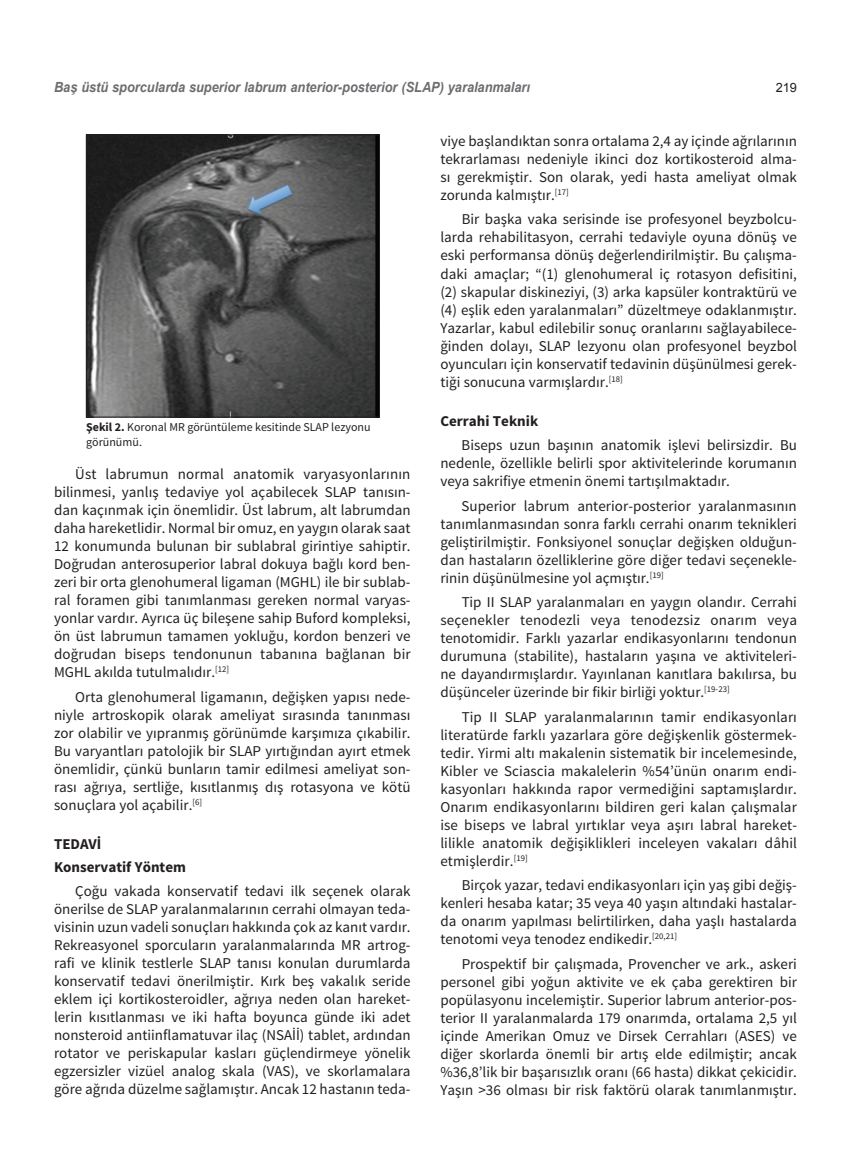
<style>
.page{position:relative;width:851px;height:1149px;background:#fff}
.page>*{position:absolute;margin:0;border:0;box-sizing:border-box;transform-origin:0 0}
.t1{font:15px/18px "Source Sans Pro";color:#231f20;text-align:justify}
.t2{font:700 15px/22.2px "Source Sans Pro";color:#231f20}
.t3{font:italic 700 14.1px "Arial";color:#6c6d70;scale:.91 1}
.t4{font:12.75px "Arial";color:#231f20}
.t5{font:12px/14.4px "Source Sans Pro";color:#231f20}
.s1{font-weight:700}
</style>
<div class="page">
<img style="left:88px;top:137px;width:289px;height:278px">
<div style="left:86px;top:135px;width:293px;height:282px;border:1px solid #231f20"></div>
<p class="t3" style="left:54px;top:78px;width:524px">Baş üstü sporcularda superior labrum anterior-posterior (SLAP) yaralanmaları</p>
<p class="t4" style="left:775px;top:79px;width:23px">219</p>
<p class="t5" style="left:86px;top:420px;width:286px"><span class="s1">Şekil 2.</span> Koronal MR görüntüleme kesitinde SLAP lezyonu görünümü.</p>
<p class="t1" style="left:54px;top:465px;width:358px;text-indent:21px">Üst labrumun normal anatomik varyasyonlarının bilinmesi, yanlış tedaviye yol açabilecek SLAP tanısın&shy;dan kaçınmak için önemlidir. Üst labrum, alt labrumdan daha hareketlidir. Normal bir omuz, en yaygın olarak saat 12 konumunda bulunan bir sublabral girintiye sahiptir.<br>Doğrudan anterosuperior labral dokuya bağlı kord ben&shy;zeri bir orta glenohumeral ligaman (MGHL) ile bir sublab&shy;ral foramen gibi tanımlanması gereken normal varyas&shy;yonlar vardır. Ayrıca üç bileşene sahip Buford kompleksi, ön üst labrumun tamamen yokluğu, kordon benzeri ve doğrudan biseps tendonunun tabanına bağlanan bir MGHL akılda tutulmalıdır.<sup>[12]</sup></p>
<p class="t1" style="left:54px;top:688px;width:358px;text-indent:21px">Orta glenohumeral ligamanın, değişken yapısı nede&shy;niyle artroskopik olarak ameliyat sırasında tanınması zor olabilir ve yıpranmış görünümde karşımıza çıkabilir.<br>Bu varyantları patolojik bir SLAP yırtığından ayırt etmek önemlidir, çünkü bunların tamir edilmesi ameliyat son&shy;rası ağrıya, sertliğe, kısıtlanmış dış rotasyona ve kötü sonuçlara yol açabilir.<sup>[6]</sup></p>
<p class="t2" style="left:54px;top:833px;width:133px">TEDAVİ<br>Konservatif Yöntem</p>
<p class="t1" style="left:54px;top:881px;width:358px;text-indent:21px">Çoğu vakada konservatif tedavi ilk seçenek olarak önerilse de SLAP yaralanmalarının cerrahi olmayan teda&shy;visinin uzun vadeli sonuçları hakkında çok az kanıt vardır.<br>Rekreasyonel sporcuların yaralanmalarında MR artrog&shy;rafi ve klinik testlerle SLAP tanısı konulan durumlarda konservatif tedavi önerilmiştir. Kırk beş vakalık seride eklem içi kortikosteroidler, ağrıya neden olan hareket&shy;lerin kısıtlanması ve iki hafta boyunca günde iki adet nonsteroid antiinflamatuvar ilaç (NSAİİ) tablet, ardından rotator ve periskapular kasları güçlendirmeye yönelik egzersizler vizüel analog skala (VAS), ve skorlamalara göre ağrıda düzelme sağlamıştır. Ancak 12 hastanın teda-</p>
<p class="t1" style="left:440px;top:132px;width:358px">viye başlandıktan sonra ortalama 2,4 ay içinde ağrılarının tekrarlaması nedeniyle ikinci doz kortikosteroid alma&shy;sı gerekmiştir. Son olarak, yedi hasta ameliyat olmak zorunda kalmıştır.<sup>[17]</sup></p>
<p class="t1" style="left:440px;top:211px;width:358px;text-indent:21px">Bir başka vaka serisinde ise profesyonel beyzbolcu&shy;larda rehabilitasyon, cerrahi tedaviyle oyuna dönüş ve eski performansa dönüş değerlendirilmiştir. Bu çalışma&shy;daki amaçlar; “(1) glenohumeral iç rotasyon defisitini, (2) skapular diskineziyi, (3) arka kapsüler kontraktürü ve (4) eşlik eden yaralanmaları” düzeltmeye odaklanmıştır.<br>Yazarlar, kabul edilebilir sonuç oranlarını sağlayabilece&shy;ğinden dolayı, SLAP lezyonu olan profesyonel beyzbol oyuncuları için konservatif tedavinin düşünülmesi gerek&shy;tiği sonucuna varmışlardır.<sup>[18]</sup></p>
<p class="t2" style="left:440px;top:410px;width:99px">Cerrahi Teknik</p>
<p class="t1" style="left:440px;top:436px;width:358px;text-indent:21px">Biseps uzun başının anatomik işlevi belirsizdir. Bu nedenle, özellikle belirli spor aktivitelerinde korumanın veya sakrifiye etmenin önemi tartışılmaktadır.</p>
<p class="t1" style="left:440px;top:497px;width:358px;text-indent:21px">Superior labrum anterior-posterior yaralanmasının tanımlanmasından sonra farklı cerrahi onarım teknikleri geliştirilmiştir. Fonksiyonel sonuçlar değişken olduğun&shy;dan hastaların özelliklerine göre diğer tedavi seçenekle&shy;rinin düşünülmesine yol açmıştır.<sup>[19]</sup></p>
<p class="t1" style="left:440px;top:593px;width:358px;text-indent:21px">Tip II SLAP yaralanmaları en yaygın olandır. Cerrahi seçenekler tenodezli veya tenodezsiz onarım veya tenotomidir. Farklı yazarlar endikasyonlarını tendonun durumuna (stabilite), hastaların yaşına ve aktiviteleri&shy;ne dayandırmışlardır. Yayınlanan kanıtlara bakılırsa, bu düşünceler üzerinde bir fikir birliği yoktur.<sup>[19-23]</sup></p>
<p class="t1" style="left:440px;top:707px;width:358px;text-indent:21px">Tip II SLAP yaralanmalarının tamir endikasyonları literatürde farklı yazarlara göre değişkenlik göstermek&shy;tedir. Yirmi altı makalenin sistematik bir incelemesinde, Kibler ve Sciascia makalelerin %54’ünün onarım endi&shy;kasyonları hakkında rapor vermediğini saptamışlardır.<br>Onarım endikasyonlarını bildiren geri kalan çalışmalar ise biseps ve labral yırtıklar veya aşırı labral hareket&shy;lilikle anatomik değişiklikleri inceleyen vakaları dâhil etmişlerdir.<sup>[19]</sup></p>
<p class="t1" style="left:440px;top:876px;width:358px;text-indent:21px">Birçok yazar, tedavi endikasyonları için yaş gibi değiş&shy;kenleri hesaba katar; 35 veya 40 yaşın altındaki hastalar&shy;da onarım yapılması belirtilirken, daha yaşlı hastalarda tenotomi veya tenodez endikedir.<sup>[20,21]</sup></p>
<p class="t1" style="left:440px;top:954px;width:358px;text-indent:21px">Prospektif bir çalışmada, Provencher ve ark., askeri personel gibi yoğun aktivite ve ek çaba gerektiren bir popülasyonu incelemiştir. Superior labrum anterior-pos&shy;terior II yaralanmalarda 179 onarımda, ortalama 2,5 yıl içinde Amerikan Omuz ve Dirsek Cerrahları (ASES) ve diğer skorlarda önemli bir artış elde edilmiştir; ancak %36,8’lik bir başarısızlık oranı (66 hasta) dikkat çekicidir.<br>Yaşın &gt;36 olması bir risk faktörü olarak tanımlanmıştır.</p>
</div>
